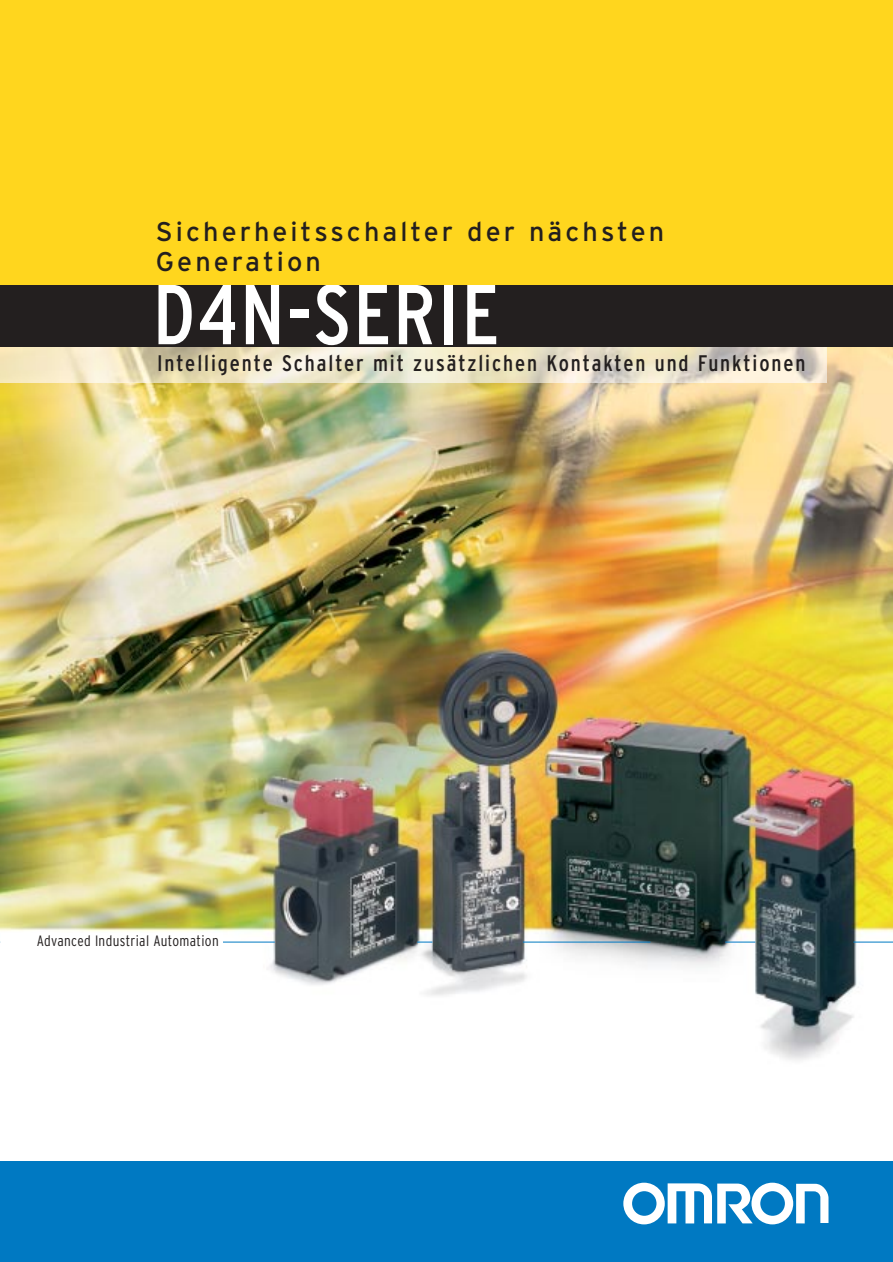
<style>
.page{position:relative;width:893px;height:1262px;background:#fff}
.page>*{position:absolute;margin:0;border:0;box-sizing:border-box;transform-origin:0 0}
.t1{font:condensed 84.6px "Interstate";letter-spacing:.025em;color:#fff}
.t2{font:27px/30px "Interstate";letter-spacing:.11em;color:#231f1f}
.t3{font:condensed 22.5px "Interstate";letter-spacing:.085em;color:#231f1f}
.t4{font:300 condensed 15px "Interstate";letter-spacing:.025em;color:#231f1f}
</style>
<div class="page">
<div style="left:1px;top:285px;width:891px;height:64px;background:#231f1f"></div>
<img style="left:1px;top:348px;width:891px;height:712px">
<img style="left:1px;top:348px;width:825px;height:35px">
<div style="left:1px;top:0;width:891px;height:285px;background:#ffd61e"></div>
<hr style="left:1px;top:941px;width:274px;height:1px;background:#0079c2">
<div style="left:0;top:1161px;width:892px;height:100px;background:#0079c2"></div>
<svg style="left:623px;top:1182px;width:205px;height:42px"></svg>
<div style="left:1px;top:932px;width:221px;height:19px;background:#fff"></div>
<svg style="left:417px;top:941px;width:15px;height:1px"></svg>
<hr style="left:523px;top:941px;width:127px;height:1px;background:#0079c2">
<hr style="left:853px;top:941px;width:39px;height:1px;background:#0079c2">
<hr style="left:725px;top:941px;width:30px;height:1px;background:#0079c2">
<p class="t2" style="left:156px;top:219px;width:509px">Sicherheitsschalter der nächsten<br>Generation</p>
<h1 class="t1" style="left:152px;top:283px;width:348px">D4N-SERIE</h1>
<p class="t3" style="left:157px;top:355px;width:650px">Intelligente Schalter mit zusätzlichen Kontakten und Funktionen</p>
<p class="t4" style="left:37px;top:935px;width:183px">Advanced Industrial Automation</p>
</div>
